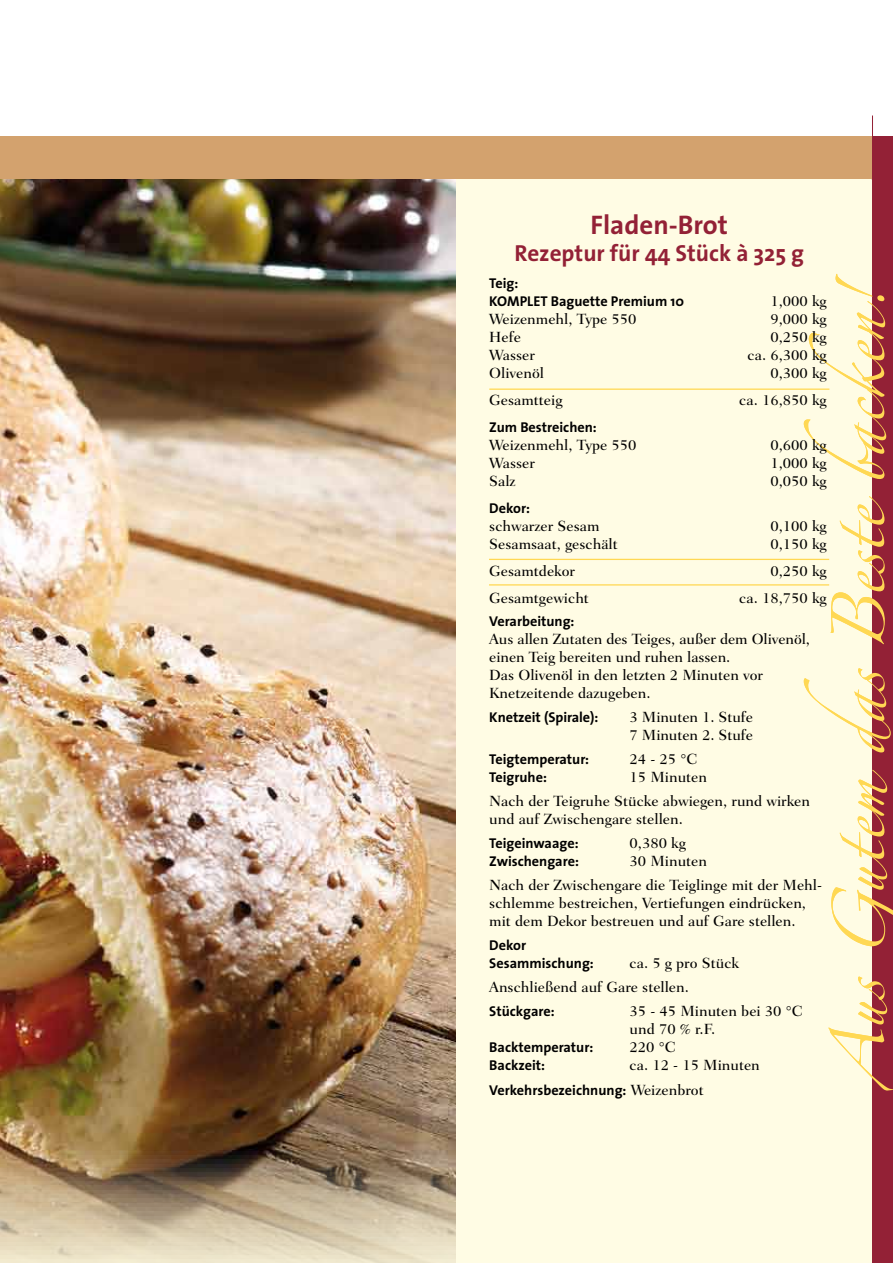
<style>
.page{position:relative;width:893px;height:1263px;background:#fff}
.page>*{position:absolute;margin:0;border:0;box-sizing:border-box;transform-origin:0 0}
.t1{font:700 27px "The Sans";color:#932136}
.t2{font:700 23.25px "The Sans";color:#932136}
.t3{font:500 15px/18px "Fairfield LH";color:#000}
.t4{font:700 14.25px/18px "The Sans";color:#000}
.s1{font-family:"Fairfield LH";font-weight:500;font-size:15px}
</style>
<div class="page">
<div style="left:0;top:174px;width:893px;height:1089px;background:#fffce4"></div>
<img style="left:0;top:179px;width:455px;height:1084px">
<div style="left:0;top:136px;width:893px;height:43px;background:#d3a26e"></div>
<div style="left:872px;top:136px;width:21px;height:1127px;background:#932136"></div>
<svg style="left:828px;top:976px;width:65px;height:114px"></svg>
<svg style="left:831px;top:770px;width:62px;height:176px"></svg>
<svg style="left:804px;top:668px;width:87px;height:84px"></svg>
<svg style="left:830px;top:496px;width:55px;height:148px"></svg>
<svg style="left:872px;top:116px;width:1px;height:20px"></svg>
<hr style="left:489px;top:388px;width:340px;height:2px;background:#ffd853">
<hr style="left:489px;top:559px;width:340px;height:1px;background:#ffd853">
<hr style="left:489px;top:584px;width:340px;height:1px;background:#ffd853">
<svg style="left:514px;top:273px;width:372px;height:206px"></svg>
<h1 class="t1" style="left:590px;top:203px;width:139px">Fladen-Brot</h1>
<h2 class="t2" style="left:515px;top:234px;width:291px">Rezeptur für 44 Stück à 325 g</h2>
<p class="t4" style="left:489px;top:274px;width:196px">Teig:<br>KOMPLET Baguette Premium 10</p>
<p class="t3" style="left:770px;top:292px;width:58px">1,000 kg</p>
<p class="t3" style="left:489px;top:310px;width:149px">Weizenmehl, Type 550</p>
<p class="t3" style="left:770px;top:310px;width:58px">9,000 kg</p>
<p class="t3" style="left:489px;top:328px;width:33px">Hefe</p>
<p class="t3" style="left:770px;top:328px;width:58px">0,250 kg</p>
<p class="t3" style="left:489px;top:346px;width:47px">Wasser</p>
<p class="t3" style="left:748px;top:346px;width:81px">ca. 6,300 kg</p>
<p class="t3" style="left:489px;top:364px;width:56px">Olivenöl</p>
<p class="t3" style="left:770px;top:364px;width:58px">0,300 kg</p>
<p class="t3" style="left:489px;top:391px;width:75px">Gesamtteig</p>
<p class="t3" style="left:739px;top:391px;width:89px">ca. 16,850 kg</p>
<p class="t4" style="left:489px;top:418px;width:109px">Zum Bestreichen:</p>
<p class="t3" style="left:489px;top:436px;width:149px">Weizenmehl, Type 550</p>
<p class="t3" style="left:770px;top:436px;width:58px">0,600 kg</p>
<p class="t3" style="left:489px;top:454px;width:47px">Wasser</p>
<p class="t3" style="left:770px;top:454px;width:58px">1,000 kg</p>
<p class="t3" style="left:489px;top:472px;width:28px">Salz</p>
<p class="t3" style="left:770px;top:472px;width:58px">0,050 kg</p>
<p class="t4" style="left:489px;top:499px;width:42px">Dekor:</p>
<p class="t3" style="left:489px;top:517px;width:112px">schwarzer Sesam</p>
<p class="t3" style="left:770px;top:517px;width:58px">0,100 kg</p>
<p class="t3" style="left:489px;top:535px;width:130px">Sesamsaat, geschält</p>
<p class="t3" style="left:770px;top:535px;width:58px">0,150 kg</p>
<p class="t3" style="left:489px;top:562px;width:87px">Gesamtdekor</p>
<p class="t3" style="left:770px;top:562px;width:58px">0,250 kg</p>
<p class="t3" style="left:489px;top:589px;width:101px">Gesamtgewicht</p>
<p class="t3" style="left:739px;top:589px;width:89px">ca. 18,750 kg</p>
<p class="t4" style="left:489px;top:612px;width:87px">Verarbeitung:</p>
<p class="t3" style="left:489px;top:630px;width:322px">Aus allen Zutaten des Teiges, außer dem Olivenöl, einen Teig bereiten und ruhen lassen.<br>Das Olivenöl in den letzten 2 Minuten vor Knetzeitende dazugeben.</p>
<p class="t4" style="left:489px;top:708px;width:111px">Knetzeit (Spirale):</p>
<p class="t3" style="left:630px;top:708px;width:125px">3 Minuten 1. Stufe<br>7 Minuten 2. Stufe</p>
<p class="t4" style="left:489px;top:750px;width:101px">Teigtemperatur:</p>
<p class="t3" style="left:630px;top:750px;width:69px">24 - 25 °C</p>
<p class="t4" style="left:489px;top:768px;width:59px">Teigruhe:</p>
<p class="t3" style="left:489px;top:765px;width:322px;line-height:24px;text-indent:140px">15 Minuten<br>Nach der Teigruhe Stücke abwiegen, rund wirken</p>
<p class="t3" style="left:489px;top:810px;width:195px">und auf Zwischengare stellen.</p>
<p class="t4" style="left:489px;top:834px;width:91px">Teigeinwaage:</p>
<p class="t3" style="left:630px;top:834px;width:58px">0,380 kg</p>
<p class="t4" style="left:489px;top:852px;width:91px">Zwischengare:</p>
<p class="t3" style="left:489px;top:849px;width:334px;line-height:24px;text-indent:140px">30 Minuten<br>Nach der Zwischengare die Teiglinge mit der Mehl-</p>
<p class="t3" style="left:489px;top:894px;width:318px">schlemme bestreichen, Vertiefungen eindrücken, mit dem Dekor bestreuen und auf Gare stellen.</p>
<p class="t4" style="left:489px;top:936px;width:106px">Dekor<br>Sesammischung:</p>
<p class="t3" style="left:489px;top:951px;width:251px;line-height:24px;text-indent:140px">ca. 5 g pro Stück<br>Anschließend auf Gare stellen.</p>
<p class="t4" style="left:489px;top:1002px;width:67px">Stückgare:</p>
<p class="t3" style="left:630px;top:1002px;width:175px">35 - 45 Minuten bei 30 °C und 70 % r.F.</p>
<p class="t4" style="left:489px;top:1038px;width:106px">Backtemperatur:</p>
<p class="t3" style="left:630px;top:1038px;width:48px">220 °C</p>
<p class="t4" style="left:489px;top:1056px;width:57px">Backzeit:</p>
<p class="t3" style="left:630px;top:1056px;width:132px">ca. 12 - 15 Minuten</p>
<p class="t4" style="left:489px;top:1080px;width:216px">Verkehrsbezeichnung: <span class="s1">Weizenbrot</span></p>
</div>
